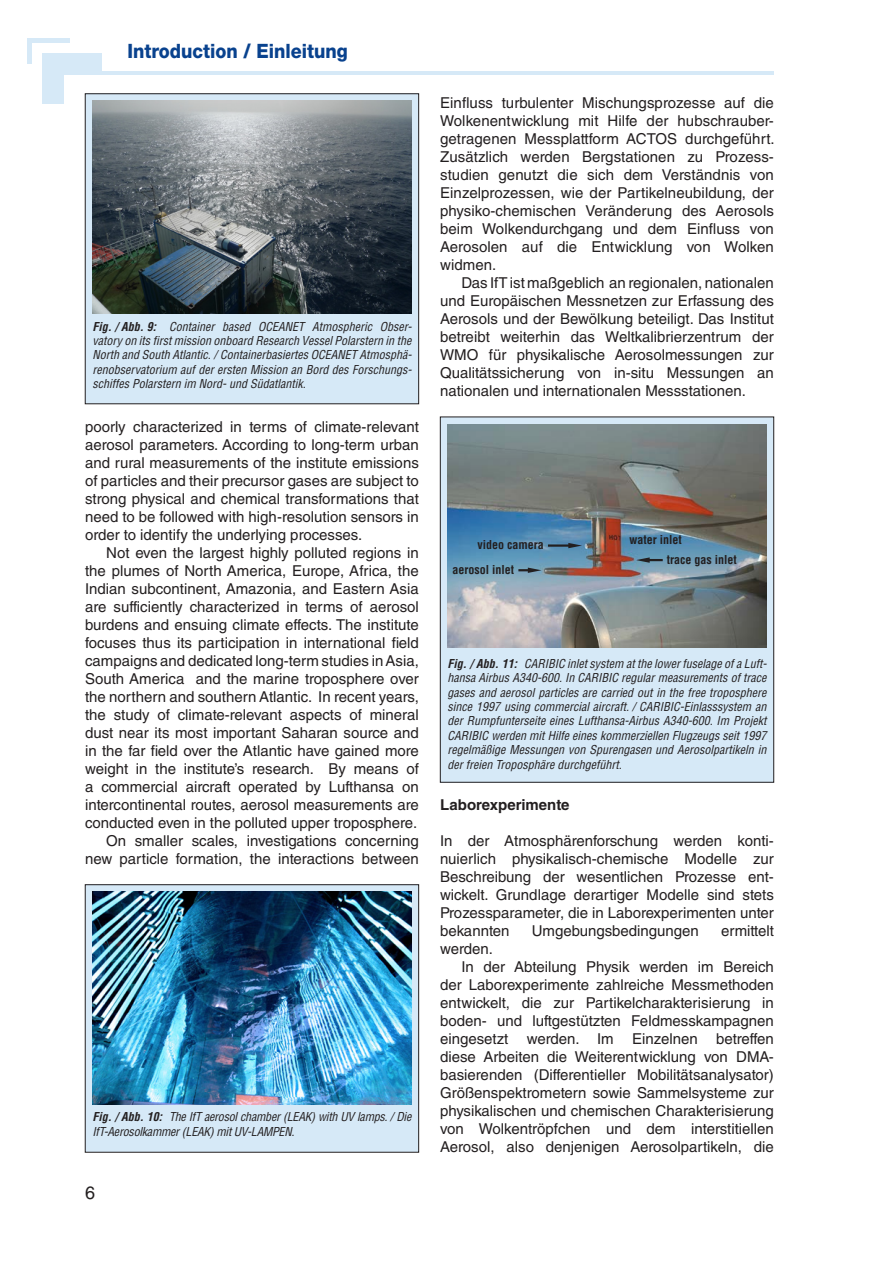
<style>
.page{position:relative;width:893px;height:1263px;background:#fff}
.page>*{position:absolute;margin:0;border:0;box-sizing:border-box;transform-origin:0 0}
.t1{font:800 19.8px "Helvetica Neue LT Std";color:#09428e;scale:.91 1}
.t2{font:18px "Helvetica LT Std";color:#231f20}
.JB-Einleitung_DE_10p{font:15px/18px "Helvetica LT Std";color:#231f20;text-align:justify}
.JB-Einleitung_EN_10p{font:15px/18px "Helvetica LT Std";color:#231f20;text-align:justify}
.JB-Einleitung_DE_10p-2{font:700 15px "Helvetica LT Std";color:#231f20}
.t3{font:italic condensed 12px/14.4px "Helvetica LT Std";color:#231f20;text-align:justify}
.t4{font:italic condensed 12px/14.4px "Helvetica LT Std";letter-spacing:-.02em;color:#231f20}
.t5{font:700 condensed 12px "Helvetica LT Std";color:#231f20}
.s1{font-weight:700}
</style>
<div class="page">
<div style="left:43px;top:53px;width:59px;height:21px;background:#d6e9f7"></div>
<div style="left:43px;top:74px;width:21px;height:30px;background:#d6e9f7"></div>
<hr style="left:102px;top:71px;width:672px;height:3px;background:#d6e9f7">
<div style="left:28px;top:38px;width:42px;height:5px;background:#d6e9f7"></div>
<hr style="left:28px;top:43px;width:4px;height:21px;background:#d6e9f7">
<div style="left:85px;top:94px;width:334px;height:310px;background:#d6e9f7"></div>
<div style="left:85px;top:94px;width:334px;height:310px;border:1px solid #231f20"></div>
<img style="left:93px;top:101px;width:318px;height:213px">
<div style="left:85px;top:885px;width:334px;height:267px;background:#d6e9f7"></div>
<div style="left:85px;top:884px;width:334px;height:268px;border:1px solid #231f20"></div>
<img style="left:92px;top:892px;width:319px;height:212px">
<div style="left:440px;top:417px;width:334px;height:365px;background:#d6e9f7"></div>
<div style="left:440px;top:417px;width:334px;height:365px;border:1px solid #231f20"></div>
<img style="left:447px;top:424px;width:319px;height:223px">
<svg style="left:548px;top:543px;width:34px;height:5px"></svg>
<svg style="left:518px;top:568px;width:23px;height:5px"></svg>
<svg style="left:636px;top:557px;width:27px;height:6px"></svg>
<p class="t1" style="left:128px;top:39px;width:244px">Introduction / Einleitung</p>
<p class="t3" style="left:92px;top:319px;width:321px"><span class="s1">Fig. / Abb. 9:</span> Container based OCEANET Atmospheric Obser&shy;vatory on its first mission onboard Research Vessel Polarstern in the North and South Atlantic. / Containerbasiertes OCEANET Atmosphä&shy;renobservatorium auf der ersten Mission an Bord des Forschungs&shy;schiffes Polarstern im Nord- und Südatlantik.</p>
<p class="JB-Einleitung_EN_10p" style="left:85px;top:418px;width:335px">poorly characterized in terms of climate-relevant aerosol parameters. According to long-term urban and rural measurements of the institute emissions of particles and their precursor gases are subject to strong physical and chemical transformations that need to be followed with high-resolution sensors in order to identify the underlying processes.</p>
<p class="JB-Einleitung_EN_10p" style="left:85px;top:544px;width:335px;text-indent:21px">Not even the largest highly polluted regions in the plumes of North America, Europe, Africa, the Indian subcontinent, Amazonia, and Eastern Asia are sufficiently characterized in terms of aerosol burdens and ensuing climate effects. The institute focuses thus its participation in international field campaigns and dedicated long-term studies in Asia, South America and the marine troposphere over the northern and southern Atlantic. In recent years, the study of climate-relevant aspects of mineral dust near its most important Saharan source and in the far field over the Atlantic have gained more weight in the institute’s research. By means of a commercial aircraft operated by Lufthansa on intercontinental routes, aerosol measurements are conducted even in the polluted upper troposphere.</p>
<p class="JB-Einleitung_EN_10p" style="left:85px;top:832px;width:335px;text-align:right">On smaller scales, investigations concerning new particle formation, the interactions between</p>
<p class="t4" style="left:92px;top:1110px;width:320px"><span class="s1">Fig. / Abb. 10:</span> The IfT aerosol chamber (LEAK) with UV lamps. / Die<br>IfT-Aerosolkammer (LEAK) mit UV-LAMPEN.</p>
<p class="t2" style="left:85px;top:1182px;width:12px">6</p>
<p class="JB-Einleitung_DE_10p" style="left:440px;top:94px;width:336px">Einfluss turbulenter Mischungsprozesse auf die Wolkenentwicklung mit Hilfe der hubschrauber&shy;getragenen Messplattform ACTOS durchgeführt.<br>Zusätzlich werden Bergstationen zu Prozess&shy;studien genutzt die sich dem Verständnis von Einzelprozessen, wie der Partikelneubildung, der physiko-chemischen Veränderung des Aerosols beim Wolkendurchgang und dem Einfluss von Aerosolen auf die Entwicklung von Wolken widmen.</p>
<p class="JB-Einleitung_DE_10p" style="left:440px;top:274px;width:335px;text-indent:21px">Das IfT ist maßgeblich an regionalen, nationalen und Europäischen Messnetzen zur Erfassung des Aerosols und der Bewölkung beteiligt. Das Institut betreibt weiterhin das Weltkalibrierzentrum der WMO für physikalische Aerosolmessungen zur Qualitätssicherung von in-situ Messungen an nationalen und internationalen Messstationen.</p>
<p class="t5" style="left:477px;top:537px;width:68px">video camera</p>
<p class="t5" style="left:452px;top:562px;width:63px">aerosol inlet</p>
<p class="t5" style="left:629px;top:532px;width:54px">water inlet</p>
<p class="t5" style="left:667px;top:552px;width:71px">trace gas inlet</p>
<p class="t3" style="left:448px;top:656px;width:321px"><span class="s1">Fig. / Abb. 11:</span> CARIBIC inlet system at the lower fuselage of a Luft&shy;hansa Airbus A340-600. In CARIBIC regular measurements of trace gases and aerosol particles are carried out in the free troposphere since 1997 using commercial aircraft. / CARIBIC-Einlasssystem an der Rumpfunterseite eines Lufthansa-Airbus A340-600. Im Projekt CARIBIC werden mit Hilfe eines kommerziellen Flugzeugs seit 1997 regelmäßige Messungen von Spurengasen und Aerosolpartikeln in der freien Troposphäre durchgeführt.</p>
<p class="JB-Einleitung_DE_10p-2" style="left:440px;top:796px;width:131px">Laborexperimente</p>
<p class="JB-Einleitung_DE_10p" style="left:440px;top:832px;width:335px">In der Atmosphärenforschung werden konti&shy;nuierlich physikalisch-chemische Modelle zur Beschreibung der wesentlichen Prozesse ent&shy;wickelt. Grundlage derartiger Modelle sind stets Prozessparameter, die in Laborexperimenten unter bekannten</p>
<p class="JB-Einleitung_DE_10p" style="left:532px;top:922px;width:169px">Umgebungsbedingungen</p>
<p class="JB-Einleitung_DE_10p" style="left:721px;top:922px;width:54px">ermittelt</p>
<p class="JB-Einleitung_DE_10p" style="left:440px;top:940px;width:54px">werden.</p>
<p class="JB-Einleitung_DE_10p" style="left:440px;top:958px;width:335px;text-indent:21px">In der Abteilung Physik werden im Bereich der Laborexperimente zahlreiche Messmethoden entwickelt, die zur Partikelcharakterisierung in boden- und luftgestützten Feldmesskampagnen eingesetzt werden. Im Einzelnen betreffen diese Arbeiten die Weiterentwicklung von DMA&shy;basierenden (Differentieller Mobilitätsanalysator)<br>Größenspektrometern sowie Sammelsysteme zur physikalischen und chemischen Charakterisierung von Wolkentröpfchen und dem interstitiellen Aerosol, also denjenigen Aerosolpartikeln, die</p>
</div>
